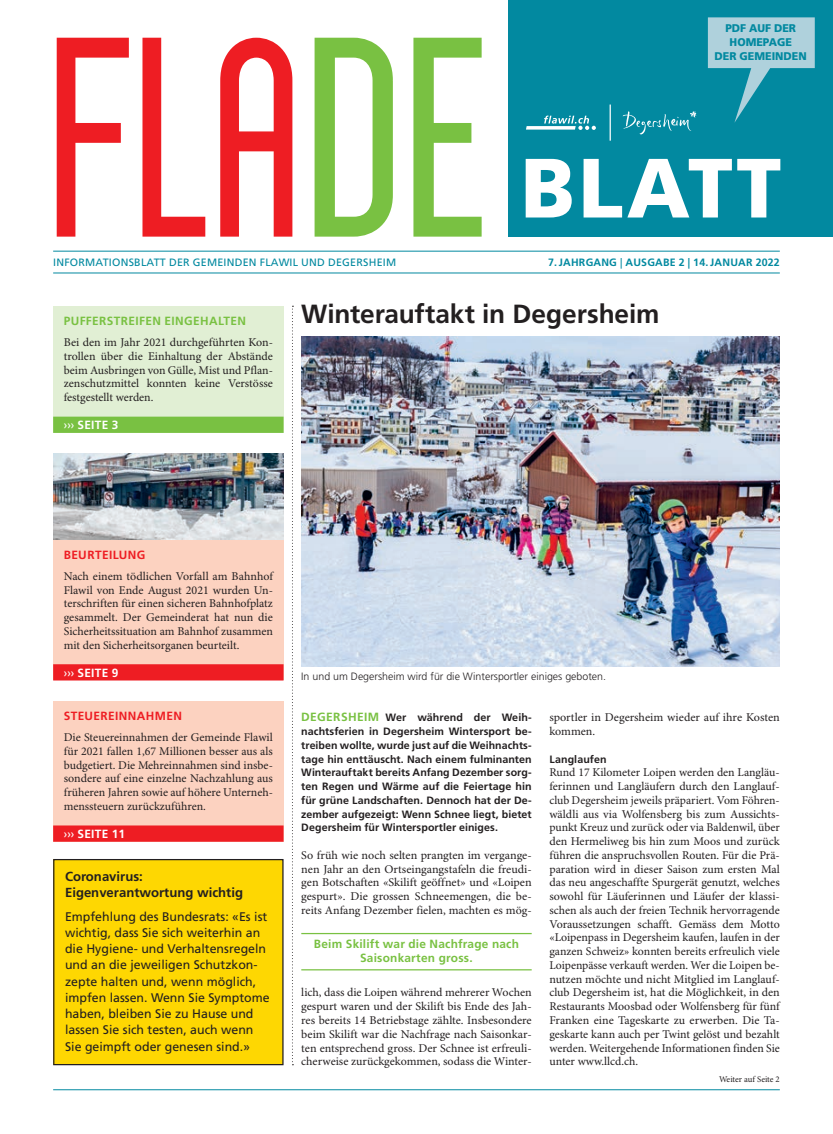
<style>
.page{position:relative;width:833px;height:1134px;background:#fff}
.page>*{position:absolute;margin:0;border:0;box-sizing:border-box;transform-origin:0 0}
.t1{font:284.12px "Sigward";color:#ee1d23;scale:.94 1}
.t2{font:900 84px "Frutiger LT Std";letter-spacing:.04em;color:#fff}
.t3{font:700 26.25px "Frutiger LT Std";letter-spacing:-.005em;color:#231f20}
.t4{font:700 13.12px/16.2px "Frutiger LT Std";color:#231f20}
.t5{font:12.5px/16.2px "Frutiger LT Std";color:#231f20}
.t6{font:11.88px/13.8px "Minion Pro";color:#231f20;text-align:justify}
.t7{font:700 11.88px/13.8px "Frutiger LT Std";letter-spacing:.02em;color:#79c142;text-align:center}
.t8{font:700 11.88px "Frutiger LT Std";letter-spacing:.02em;color:#fff}
.t9{font:700 11.88px "Frutiger LT Std";letter-spacing:.035em;color:#ee1d23}
.t10{font:900 11.12px/13.9px "Frutiger LT Std";color:#0289a0;text-align:center;scale:.96 1}
.t11{font:700 10.62px/13.8px "Frutiger LT Std";letter-spacing:.005em;color:#231f20;text-align:justify}
.t12{font:300 10.62px "Frutiger LT Std";color:#231f20}
.t13{font:10.62px "Frutiger LT Std";letter-spacing:.02em;color:#0289a0}
.t14{font:700 10.62px "Frutiger LT Std";letter-spacing:.02em;color:#0289a0}
.t15{font:8.75px "Minion Pro";letter-spacing:-.005em;color:#231f20}
.s1{color:#79c142}
.s2{font-weight:400}
.s3{font-size:11.88px;color:#79c142}
</style>
<div class="page">
<hr style="left:53px;top:251px;width:727px;height:1px;background:#0289a0">
<hr style="left:53px;top:272px;width:727px;height:1px;background:#0289a0">
<div style="left:508px;top:0;width:325px;height:237px;background:#0289a0"></div>
<svg style="left:526px;top:116px;width:70px;height:14px"></svg>
<svg style="left:622px;top:111px;width:75px;height:24px"></svg>
<hr style="left:609px;top:105px;width:2px;height:36px;background:#fff">
<svg style="left:708px;top:17px;width:106px;height:106px"></svg>
<hr style="left:53px;top:1089px;width:727px;height:1px;background:#0289a0">
<svg style="left:292px;top:306px;width:1px;height:759px"></svg>
<div style="left:53px;top:540px;width:230px;height:140px;background:#fcd2c0"></div>
<div style="left:53px;top:664px;width:230px;height:16px;background:#ee1d23"></div>
<div style="left:53px;top:701px;width:230px;height:140px;background:#fcd2c0"></div>
<div style="left:53px;top:825px;width:230px;height:17px;background:#ee1d23"></div>
<div style="left:53px;top:306px;width:230px;height:127px;background:#e1efd4"></div>
<div style="left:53px;top:417px;width:230px;height:16px;background:#79c142"></div>
<hr style="left:301px;top:933px;width:230px;height:1px;background:#79c142">
<hr style="left:301px;top:969px;width:230px;height:1px;background:#79c142">
<img style="left:301px;top:336px;width:479px;height:330px">
<img style="left:53px;top:453px;width:230px;height:87px">
<div style="left:54px;top:859px;width:229px;height:205px;background:#fed702"></div>
<div style="left:53px;top:859px;width:230px;height:206px;border:1px solid #231f20"></div>
<h1 class="t1" style="left:57px;top:18px;width:472px">FlA<span class="s1">DE</span></h1>
<p class="t13" style="left:53px;top:256px;width:344px">INFORMATIONSBLATT DER GEMEINDEN FLAWIL UND DEGERSHEIM</p>
<p class="t10" style="left:714px;top:21px;width:98px">PDF AUF DER<br>HOMEPAGE<br>DER GEMEINDEN</p>
<h2 class="t2" style="left:521px;top:137px;width:262px">BLATT</h2>
<p class="t14" style="left:548px;top:256px;width:233px">7.JAHRGANG <span class="s2">|</span> AUSGABE 2 | 14.JANUAR 2022</p>
<p class="t7" style="left:64px;top:314px;width:184px">PUFFERSTREIFEN EINGEHALTEN</p>
<p class="t6" style="left:64px;top:336px;width:211px">Bei den im Jahr 2021 durchgeführten Kon&shy;trollen über die Einhaltung der Abstände beim Ausbringen von Gülle, Mist und Pflan&shy;zenschutzmittel konnten keine Verstösse festgestellt werden.</p>
<p class="t8" style="left:64px;top:418px;width:56px"><span class="s2">›››</span> SEITE 3</p>
<h3 class="t3" style="left:301px;top:298px;width:360px">Winterauftakt in Degersheim</h3>
<p class="t9" style="left:64px;top:548px;width:83px">BEURTEILUNG</p>
<p class="t6" style="left:64px;top:570px;width:211px">Nach einem tödlichen Vorfall am Bahnhof Flawil von Ende August 2021 wurden Un&shy;terschriften für einen sicheren Bahnhofplatz gesammelt. Der Gemeinderat hat nun die Sicherheitssituation am Bahnhof zusammen mit den Sicherheitsorganen beurteilt.</p>
<p class="t8" style="left:64px;top:665px;width:56px"><span class="s2">›››</span> SEITE 9</p>
<p class="t9" style="left:64px;top:709px;width:120px">STEUEREINNAHMEN</p>
<p class="t6" style="left:64px;top:731px;width:211px">Die Steuereinnahmen der Gemeinde Flawil für 2021 fallen 1,67 Millionen besser aus als budgetiert. Die Mehreinnahmen sind insbe&shy;sondere auf eine einzelne Nachzahlung aus früheren Jahren sowie auf höhere Unterneh&shy;menssteuern zurückzuführen.</p>
<p class="t8" style="left:64px;top:827px;width:63px"><span class="s2">›››</span> SEITE 11</p>
<p class="t4" style="left:65px;top:868px;width:179px">Coronavirus:<br>Eigenverantwortung wichtig</p>
<p class="t5" style="left:65px;top:908px;width:206px">Empfehlung des Bundesrats: «Es ist wichtig, dass Sie sich weiterhin an die Hygiene- und Verhaltensregeln und an die jeweiligen Schutzkon&shy;zepte halten und, wenn möglich, impfen lassen. Wenn Sie Symptome haben, bleiben Sie zu Hause und lassen Sie sich testen, auch wenn Sie geimpft oder genesen sind.»</p>
<p class="t12" style="left:301px;top:670px;width:306px">In und um Degersheim wird für die Wintersportler einiges geboten.</p>
<p class="t11" style="left:301px;top:711px;width:232px"><span class="s3">DEGERSHEIM</span> Wer während der Weih&shy;nachtsferien in Degersheim Wintersport be&shy;treiben wollte, wurde just auf die Weihnachts&shy;tage hin enttäuscht. Nach einem fulminanten Winterauftakt bereits Anfang Dezember sorg&shy;ten Regen und Wärme auf die Feiertage hin für grüne Landschaften. Dennoch hat der De&shy;zember aufgezeigt: Wenn Schnee liegt, bietet Degersheim für Wintersportler einiges.</p>
<p class="t6" style="left:301px;top:849px;width:232px">So früh wie noch selten prangten im vergange&shy;nen Jahr an den Ortseingangstafeln die freudi&shy;gen Botschaften «Skilift geöffnet» und «Loipen gespurt». Die grossen Schneemengen, die be&shy;reits Anfang Dezember fielen, machten es mög-</p>
<p class="t7" style="left:314px;top:937px;width:207px">Beim Skilift war die Nachfrage nach<br>Saisonkarten gross.</p>
<p class="t6" style="left:301px;top:986px;width:232px">lich, dass die Loipen während mehrerer Wochen gespurt waren und der Skilift bis Ende des Jah&shy;res bereits 14 Betriebstage zählte. Insbesondere beim Skilift war die Nachfrage nach Saisonkar&shy;ten entsprechend gross. Der Schnee ist erfreuli&shy;cherweise zurückgekommen, sodass die Winter-</p>
<p class="t6" style="left:549px;top:711px;width:232px">sportler in Degersheim wieder auf ihre Kosten kommen.</p>
<p class="t11" style="left:549px;top:752px;width:59px">Langlaufen</p>
<p class="t6" style="left:549px;top:766px;width:232px">Rund 17 Kilometer Loipen werden den Langläu&shy;ferinnen und Langläufern durch den Langlauf&shy;club Degersheim jeweils präpariert. Vom Föhren&shy;wäldli aus via Wolfensberg bis zum Aussichts&shy;punkt Kreuz und zurück oder via Baldenwil, über den Hermeliweg bis hin zum Moos und zurück führen die anspruchsvollen Routen. Für die Prä&shy;paration wird in dieser Saison zum ersten Mal das neu angeschaffte Spurgerät genutzt, welches sowohl für Läuferinnen und Läufer der klassi&shy;schen als auch der freien Technik hervorragende Voraussetzungen schafft. Gemäss dem Motto «Loipenpass in Degersheim kaufen, laufen in der ganzen Schweiz» konnten bereits erfreulich viele Loipenpässe verkauft werden. Wer die Loipen be&shy;nutzen möchte und nicht Mitglied im Langlauf&shy;club Degersheim ist, hat die Möglichkeit, in den Restaurants Moosbad oder Wolfensberg für fünf Franken eine Tageskarte zu erwerben. Die Ta&shy;geskarte kann auch per Twint gelöst und bezahlt werden. Weitergehende Informationen finden Sie unter www.llcd.ch.</p>
<p class="t15" style="left:719px;top:1074px;width:62px">Weiter auf Seite 2</p>
</div>
